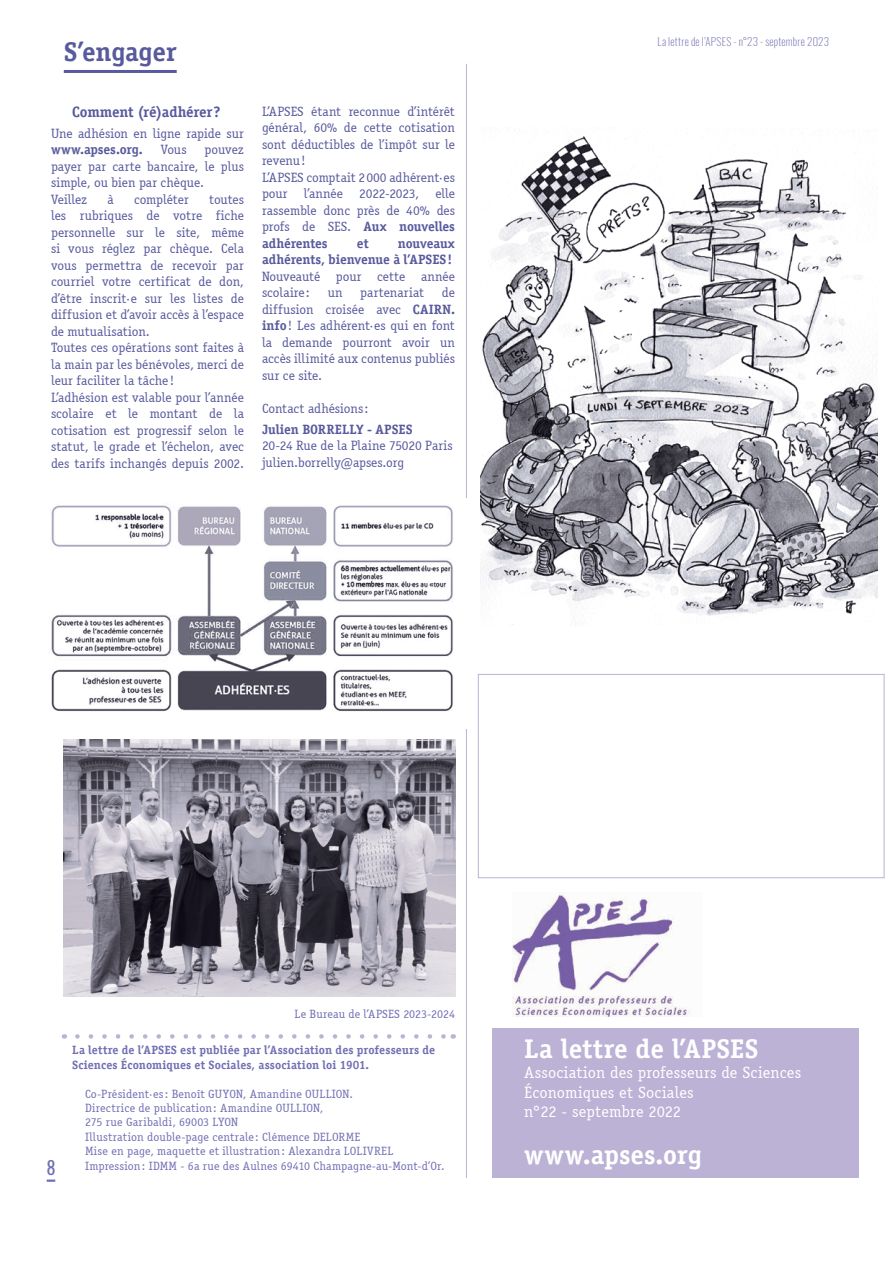
<style>
.page{position:relative;width:893px;height:1263px;background:#fff}
.page>*{position:absolute;margin:0;border:0;box-sizing:border-box;transform-origin:0 0}
.t1{font:700 27px "ITC Officina Serif";color:#fff}
.t2{font:700 27px "ITC Officina Serif";letter-spacing:-.005em;color:#585a9d}
.t3{font:18px "Oswald";color:#716fb4}
.t4{font:16.5px/19.8px "ITC Officina Serif";letter-spacing:.01em;color:#fff}
.t5{font:700 15px "ITC Officina Serif";letter-spacing:-.015em;color:#585a9d}
.t6{font:13.5px/16.5px "ITC Officina Serif";letter-spacing:-.005em;color:#585a9d}
.t7{font:700 13.5px/16.5px "ITC Officina Serif";letter-spacing:-.01em;color:#585a9d;text-align:right}
.t8{font:12px/14.4px "ITC Officina Serif";letter-spacing:.01em;color:#716fb4}
.t9{font:700 12px/14.4px "ITC Officina Serif";letter-spacing:.01em;color:#716fb4}
.t10{font:200 10.95px "Oswald";letter-spacing:.02em;color:#716fb4}
.s1{font-weight:700}
</style>
<div class="page">
<img style="left:512px;top:893px;width:183px;height:124px">
<svg style="left:77px;top:1034px;width:369px;height:5px"></svg>
<hr style="left:466px;top:64px;width:1px;height:1114px;background:#bbb2d6">
<img style="left:480px;top:136px;width:397px;height:489px">
<div style="left:492px;top:1029px;width:367px;height:149px;background:#bbb2d6"></div>
<div style="left:478px;top:674px;width:406px;height:204px;border:1px solid #bbb2d6"></div>
<svg style="left:47px;top:1179px;width:8px;height:3px"></svg>
<hr style="left:64px;top:70px;width:113px;height:3px;background:#585a9d">
<img style="left:51px;top:505px;width:402px;height:206px">
<img style="left:64px;top:740px;width:391px;height:256px">
<h1 class="t2" style="left:64px;top:35px;width:114px">S’engager</h1>
<p class="t5" style="left:72px;top:103px;width:150px">Comment (ré)adhérer?</p>
<p class="t6" style="left:51px;top:125px;width:194px">Une adhésion en ligne rapide sur</p>
<p class="t7" style="left:51px;top:141px;width:93px">www.apses.org.</p>
<p class="t6" style="left:161px;top:142px;width:27px">Vous</p>
<p class="t6" style="left:51px;top:142px;width:194px;text-indent:154px">pouvez payer par carte bancaire, le plus simple, ou bien par chèque.<br>Veillez</p>
<p class="t6" style="left:108px;top:191px;width:8px">à</p>
<p class="t6" style="left:134px;top:191px;width:56px">compléter</p>
<p class="t6" style="left:51px;top:191px;width:195px;text-indent:158px">toutes les rubriques de votre fiche personnelle sur le site, même si vous réglez par chèque. Cela vous permettra de recevoir par courriel votre certificat de don, d’être inscrit·e sur les listes de diffusion et d’avoir accès à l’espace de mutualisation.<br>Toutes ces opérations sont faites à la main par les bénévoles, merci de leur faciliter la tâche!<br>L’adhésion est valable pour l’année scolaire et le montant de la cotisation est progressif selon le statut, le grade et l’échelon, avec des tarifs inchangés depuis 2002.</p>
<p class="t6" style="left:262px;top:103px;width:194px">L’APSES étant reconnue d’intérêt général, 60% de cette cotisation sont déductibles de l’impôt sur le revenu!<br>L’APSES comptait 2000 adhérent·es pour l’année 2022-2023, elle rassemble donc près de 40% des profs de SES. <span class="s1">Aux nouvelles adhérentes</span></p>
<p class="t7" style="left:357px;top:235px;width:13px">et</p>
<p class="t7" style="left:262px;top:235px;width:194px">nouveaux<br>adhérents, bienvenue à l’APSES!</p>
<p class="t6" style="left:262px;top:268px;width:194px">Nouveauté pour cette année scolaire:</p>
<p class="t6" style="left:262px;top:285px;width:194px;text-align:justify;text-indent:180px">de diffusion croisée avec <span class="s1">CAIRN. info</span>! Les adhérent·es qui en font la demande pourront avoir un accès illimité aux contenus publiés sur ce site.</p>
<p class="t6" style="left:262px;top:400px;width:108px">Contact adhésions:</p>
<p class="t7" style="left:262px;top:421px;width:152px">Julien BORRELLY - APSES</p>
<p class="t6" style="left:262px;top:437px;width:192px">20-24 Rue de la Plaine 75020 Paris julien.borrelly@apses.org</p>
<p class="t6" style="left:328px;top:285px;width:16px">un</p>
<p class="t6" style="left:360px;top:285px;width:65px">partenariat</p>
<p class="t10" style="left:657px;top:34px;width:173px">La lettre de l’APSES - n°23 - septembre 2023</p>
<h2 class="t3" style="left:47px;top:1155px;width:10px">8</h2>
<p class="t8" style="left:295px;top:1006px;width:162px">Le Bureau de l’APSES 2023-2024</p>
<p class="t9" style="left:72px;top:1043px;width:364px">La lettre de l’APSES est publiée par l’Association des professeurs de<br>Sciences Économiques et Sociales, association loi 1901.</p>
<p class="t8" style="left:85px;top:1086px;width:361px">Co-Président·es: Benoît GUYON, Amandine OULLION.<br>Directrice de publication: Amandine OULLION,<br>275 rue Garibaldi, 69003 LYON<br>Illustration double-page centrale: Clémence DELORME<br>Mise en page, maquette et illustration: Alexandra LOLIVREL Impression: IDMM - 6a rue des Aulnes 69410 Champagne-au-Mont-d’Or.</p>
<h1 class="t1" style="left:524px;top:1032px;width:235px">La lettre de l’APSES</h1>
<p class="t4" style="left:524px;top:1062px;width:278px">Association des professeurs de Sciences<br>Économiques et Sociales<br>n°22 - septembre 2022</p>
<h1 class="t1" style="left:524px;top:1138px;width:179px">www.apses.org</h1>
</div>
